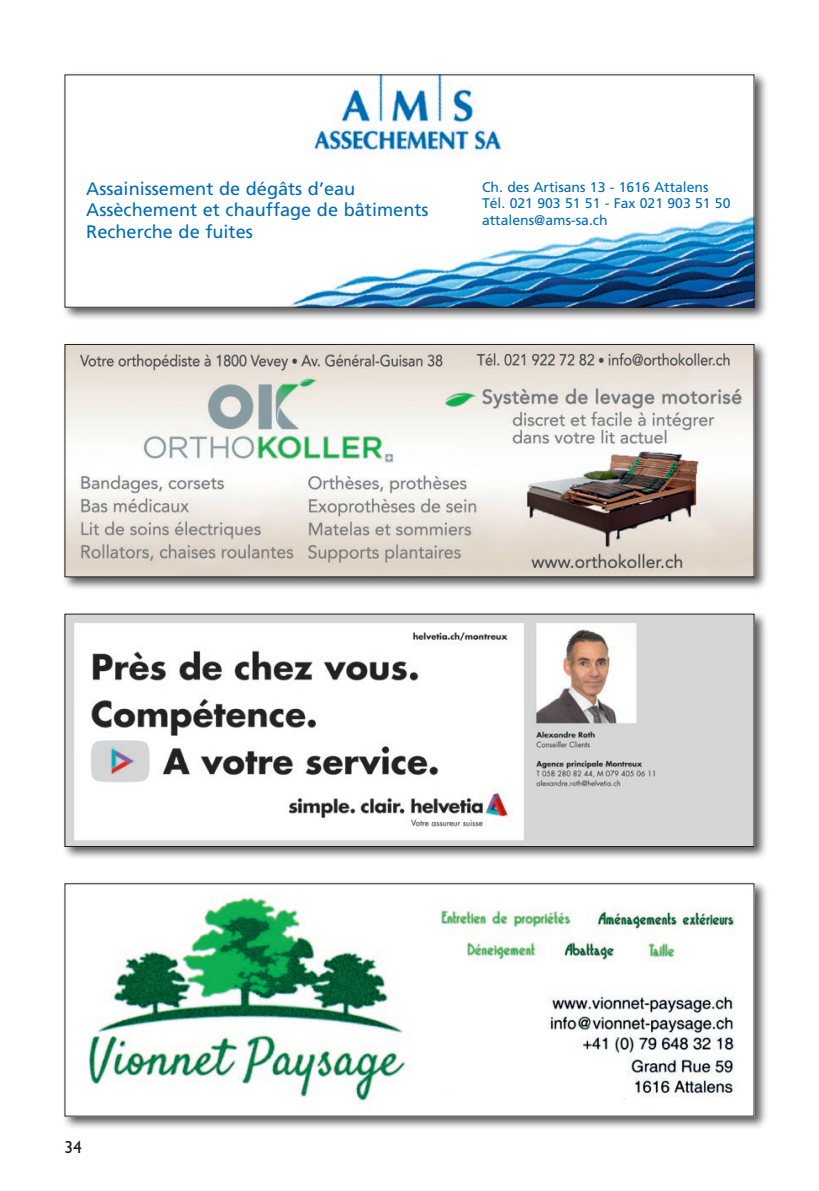
<style>
.page{position:relative;width:819px;height:1191px;background:#fff}
.page>*{position:absolute;margin:0;border:0;box-sizing:border-box;transform-origin:0 0}
.t1{font:18.2px "Frutiger LT Std";color:#006cb7}
.t2{font:17.5px "Gill Sans Std";color:#231f20}
.t3{font:14px "Frutiger LT Std";color:#006cb7}
</style>
<div class="page">
<div style="left:61px;top:610px;width:706px;height:250px;background:#231f20;opacity:.75"></div>
<img style="left:66px;top:615px;width:686px;height:230px">
<div style="left:64px;top:613px;width:690px;height:234px;border:1px solid #231f20"></div>
<div style="left:61px;top:71px;width:706px;height:250px;background:#231f20;opacity:.75"></div>
<img style="left:66px;top:76px;width:686px;height:230px">
<div style="left:64px;top:74px;width:690px;height:234px;border:1px solid #231f20"></div>
<div style="left:61px;top:341px;width:706px;height:250px;background:#231f20;opacity:.75"></div>
<img style="left:66px;top:346px;width:686px;height:229px">
<div style="left:64px;top:344px;width:690px;height:233px;border:1px solid #231f20"></div>
<div style="left:61px;top:880px;width:706px;height:250px;background:#231f20;opacity:.75"></div>
<img style="left:66px;top:885px;width:686px;height:229px">
<div style="left:64px;top:883px;width:690px;height:233px;border:1px solid #231f20"></div>
<p class="t1" style="left:86px;top:178px;width:270px">Assainissement de dégâts d’eau</p>
<p class="t1" style="left:86px;top:199px;width:344px">Assèchement et chauffage de bâtiments</p>
<p class="t1" style="left:86px;top:221px;width:168px">Recherche de fuites</p>
<p class="t3" style="left:482px;top:178px;width:228px">Ch. des Artisans 13 - 1616 Attalens</p>
<p class="t3" style="left:482px;top:195px;width:250px">Tél. 021 903 51 51 - Fax 021 903 51 50</p>
<p class="t3" style="left:482px;top:212px;width:127px">attalens@ams-sa.ch</p>
<p class="t2" style="left:64px;top:1137px;width:19px">34</p>
</div>
